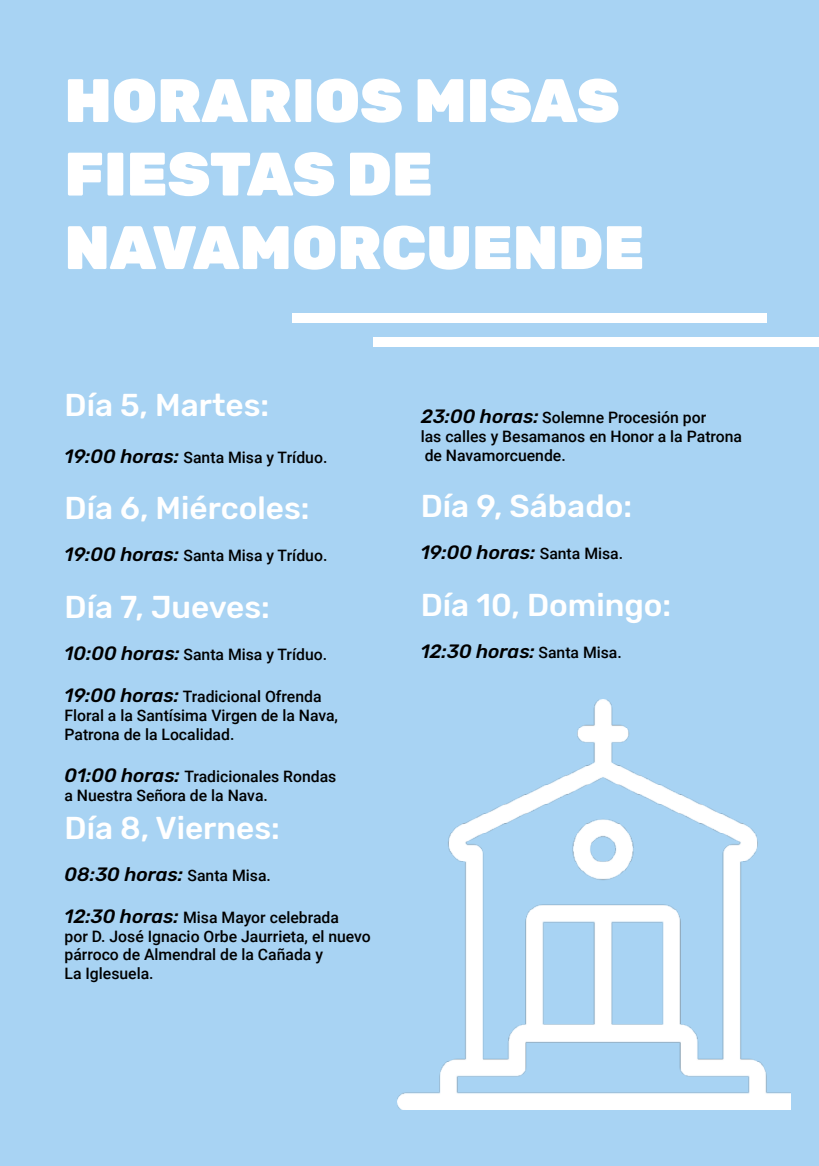
<style>
.page{position:relative;width:819px;height:1166px;background:#a8d3f3}
.page>*{position:absolute;margin:0;border:0;box-sizing:border-box;transform-origin:0 0}
.t1{font:900 61.25px/73.5px "Rubik";color:#fff}
.t2{font:500 31.5px "Rubik";color:#fff}
.t3{font:italic 500 19.25px "Rubik";color:#000}
.t4{font:500 15.75px/18.9px "Roboto";color:#000}
.s1{font-family:"Rubik";font-style:italic;font-size:19.25px}
.s2{font-family:"Roboto";font-style:normal;font-size:15.75px}
</style>
<div class="page">
<div style="left:293px;top:313px;width:473px;height:9px;background:#fff"></div>
<div style="left:373px;top:337px;width:446px;height:10px;background:#fff"></div>
<img style="left:398px;top:699px;width:392px;height:411px">
<h1 class="t1" style="left:64px;top:66px;width:581px">HORARIOS MISAS<br>FIESTAS DE<br>NAVAMORCUENDE</h1>
<h2 class="t2" style="left:64px;top:387px;width:206px">Día 5, Martes:</h2>
<p class="t4" style="left:64px;top:447px;width:264px"><span class="s1">19:00 horas:</span> Santa Misa y Tríduo.</p>
<h2 class="t2" style="left:64px;top:490px;width:246px">Día 6, Miércoles:</h2>
<p class="t4" style="left:64px;top:546px;width:264px"><span class="s1">19:00 horas:</span> Santa Misa y Tríduo.</p>
<h2 class="t2" style="left:64px;top:589px;width:207px">Día 7, Jueves:</h2>
<p class="t4" style="left:64px;top:644px;width:264px"><span class="s1">10:00 horas:</span> Santa Misa y Tríduo.</p>
<p class="t4" style="left:64px;top:686px;width:275px"><span class="s1">19:00 horas:</span> Tradicional Ofrenda<br>Floral a la Santísima Virgen de la Nava,<br>Patrona de la Localidad.</p>
<p class="t4" style="left:64px;top:766px;width:273px"><span class="s1">01:00 horas:</span> Tradicionales Rondas a Nuestra Señora de la Nava.</p>
<h2 class="t2" style="left:64px;top:809px;width:217px">Día 8, Viernes:</h2>
<p class="t3" style="left:64px;top:863px;width:208px">08:30 horas: <span class="s2">Santa Misa.</span></p>
<p class="t4" style="left:64px;top:907px;width:308px"><span class="s1">12:30 horas:</span> Misa Mayor celebrada<br>por D. José Ignacio Orbe Jaurrieta, el nuevo párroco de Almendral de la Cañada y<br>La Iglesuela.</p>
<p class="t4" style="left:420px;top:407px;width:323px"><span class="s1">23:00 horas:</span> Solemne Procesión por<br>las calles y Besamanos en Honor a la Patrona de Navamorcuende.</p>
<h2 class="t2" style="left:420px;top:488px;width:213px">Día 9, Sábado:</h2>
<p class="t3" style="left:420px;top:542px;width:204px">19:00 horas: <span class="s2">Santa Misa.</span></p>
<h2 class="t2" style="left:420px;top:587px;width:252px">Día 10, Domingo:</h2>
<p class="t3" style="left:420px;top:640px;width:203px">12:30 horas: <span class="s2">Santa Misa.</span></p>
</div>
